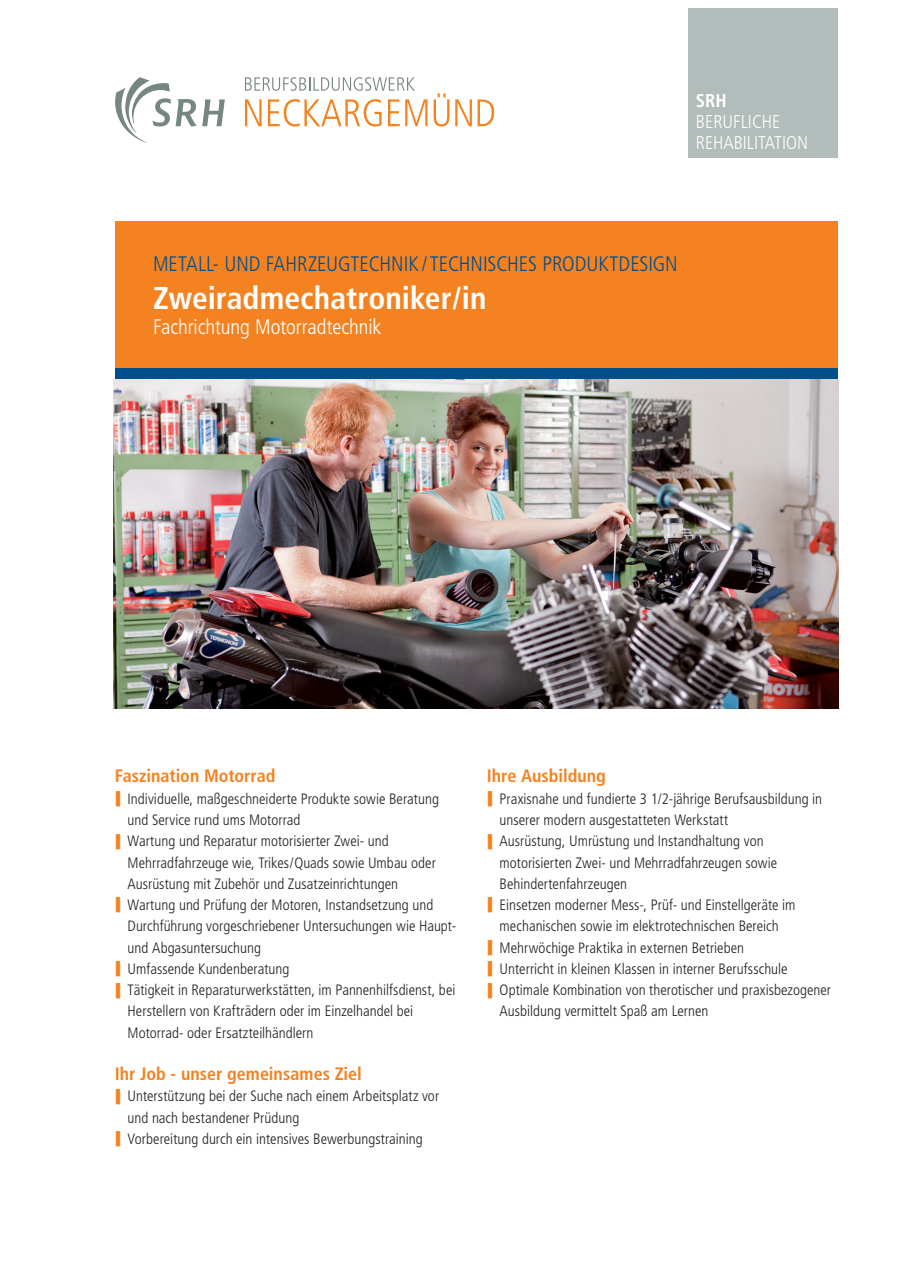
<style>
.page{position:relative;width:910px;height:1280px;background:#fff}
.page>*{position:absolute;margin:0;border:0;box-sizing:border-box;transform-origin:0 0}
.t1{font:700 condensed 31.5px "Frutiger";color:#fff}
.t2{font:300 condensed 21px "Frutiger";color:#004f8d}
.t3{font:300 condensed 21px "Frutiger";letter-spacing:-.005em;color:#fff}
.t4{font:300 condensed 18.45px/21.1px "Frutiger LT Std";color:#fff}
.t5{font:700 condensed 18.45px "Frutiger LT Std";color:#fff}
.SRH_BR_BB_Content_Co{font:700 condensed 18px "Frutiger";color:#f58220}
.t6{font:300 condensed 15px/21.3px "Frutiger";color:#231f20}
</style>
<div class="page">
<div style="left:115px;top:368px;width:723px;height:13px;background:#004f8d"></div>
<svg style="left:115px;top:77px;width:110px;height:66px"></svg>
<svg style="left:245px;top:99px;width:17px;height:27px"></svg>
<svg style="left:268px;top:99px;width:114px;height:28px"></svg>
<svg style="left:388px;top:99px;width:39px;height:27px"></svg>
<svg style="left:434px;top:93px;width:15px;height:34px"></svg>
<svg style="left:455px;top:99px;width:17px;height:27px"></svg>
<svg style="left:478px;top:99px;width:16px;height:27px"></svg>
<svg style="left:245px;top:77px;width:170px;height:14px"></svg>
<div style="left:688px;top:9px;width:150px;height:149px;background:#b2bcba"></div>
<div style="left:115px;top:221px;width:723px;height:147px;background:#f58220"></div>
<img style="left:114px;top:379px;width:724px;height:329px">
<p class="t5" style="left:696px;top:89px;width:32px">SRH</p>
<p class="t4" style="left:696px;top:111px;width:114px">BERUFLICHE<br>REHABILITATION</p>
<p class="t2" style="left:153px;top:252px;width:526px">METALL- UND FAHRZEUGTECHNIK / TECHNISCHES PRODUKTDESIGN</p>
<p class="t1" style="left:153px;top:279px;width:335px">Zweiradmechatroniker/in</p>
<p class="t3" style="left:153px;top:315px;width:230px">Fachrichtung Motorradtechnik</p>
<p class="SRH_BR_BB_Content_Co" style="left:115px;top:765px;width:162px">Faszination Motorrad</p>
<p class="t6" style="left:128px;top:788px;width:313px">Individuelle, maßgeschneiderte Produkte sowie Beratung und Service rund ums Motorrad</p>
<p class="t6" style="left:128px;top:831px;width:310px">Wartung und Reparatur motorisierter Zwei- und<br>Mehrradfahrzeuge wie, Trikes/Quads sowie Umbau oder<br>Ausrüstung mit Zubehör und Zusatzeinrichtungen</p>
<p class="t6" style="left:128px;top:894px;width:330px">Wartung und Prüfung der Motoren, Instandsetzung und<br>Durchführung vorgeschriebener Untersuchungen wie Haupt&shy;und Abgasuntersuchung</p>
<p class="t6" style="left:128px;top:958px;width:163px">Umfassende Kundenberatung</p>
<p class="t6" style="left:128px;top:979px;width:329px">Tätigkeit in Reparaturwerkstätten, im Pannenhilfsdienst, bei<br>Herstellern von Krafträdern oder im Einzelhandel bei<br>Motorrad- oder Ersatzteilhändlern</p>
<p class="SRH_BR_BB_Content_Co" style="left:115px;top:1063px;width:248px">Ihr Job - unser gemeinsames Ziel</p>
<p class="t6" style="left:128px;top:1086px;width:313px">Unterstützung bei der Suche nach einem Arbeitsplatz vor und nach bestandener Prüdung</p>
<p class="t6" style="left:128px;top:1128px;width:297px">Vorbereitung durch ein intensives Bewerbungstraining</p>
<p class="SRH_BR_BB_Content_Co" style="left:487px;top:765px;width:121px">Ihre Ausbildung</p>
<p class="t6" style="left:500px;top:788px;width:324px">Praxisnahe und fundierte 3 1/2-jährige Berufsausbildung in unserer modern ausgestatteten Werkstatt</p>
<p class="t6" style="left:500px;top:831px;width:279px">Ausrüstung, Umrüstung und Instandhaltung von motorisierten Zwei- und Mehrradfahrzeugen sowie<br>Behindertenfahrzeugen</p>
<p class="t6" style="left:500px;top:894px;width:297px">Einsetzen moderner Mess-, Prüf- und Einstellgeräte im mechanischen sowie im elektrotechnischen Bereich</p>
<p class="t6" style="left:500px;top:937px;width:246px">Mehrwöchige Praktika in externen Betrieben</p>
<p class="t6" style="left:500px;top:958px;width:290px">Unterricht in kleinen Klassen in interner Berufsschule</p>
<p class="t6" style="left:500px;top:979px;width:333px">Optimale Kombination von therotischer und praxisbezogener<br>Ausbildung vermittelt Spaß am Lernen</p>
</div>
